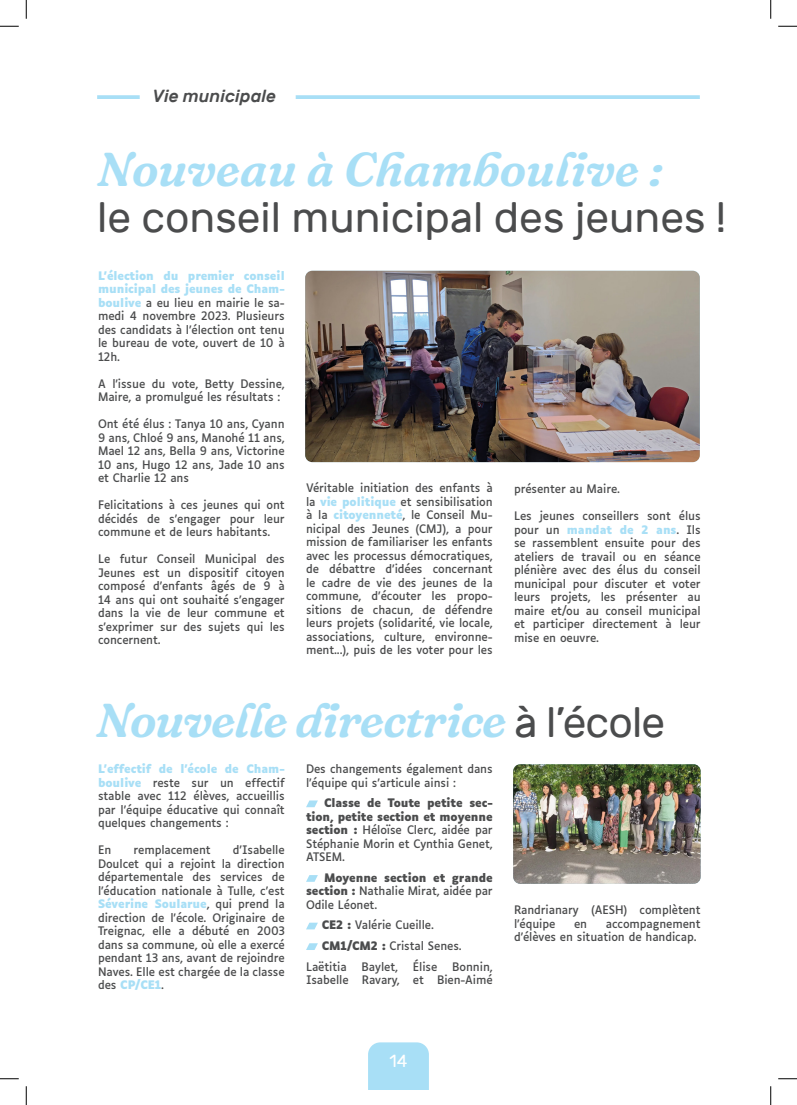
<style>
.page{position:relative;width:797px;height:1105px;background:#fff}
.page>*{position:absolute;margin:0;border:0;box-sizing:border-box;transform-origin:0 0}
.t1{font:italic 600 47.5px "Fraunces 9 pt Soft";letter-spacing:-.01em;color:#a8dff6}
.t2{font:42.5px "Rubik";color:#4b4c4d}
.t3{font:italic 500 17.5px "Rubik";color:#4b4c4d}
.t4{font:17.5px "Rubik";color:#fff}
.paragraphe{font:11.25px/13.5px "Luciole";letter-spacing:-.01em;color:#4b4c4d;text-align:justify}
.paragraphe-2{font:700 11.25px/13.5px "Luciole";letter-spacing:-.01em;color:#4b4c4d;text-align:justify}
.s1{font-weight:700;color:#a8dff6}
.s2{font-family:"Rubik";font-weight:400;font-style:normal;font-size:42.5px;color:#4b4c4d}
.s3{font-weight:400}
.s4{font-weight:700}
</style>
<div class="page">
<div style="left:368px;top:1042px;width:61px;height:47px;background:#a8dff6"></div>
<svg style="left:296px;top:95px;width:403px;height:4px;background:#ade0f6"></svg>
<svg style="left:97px;top:95px;width:43px;height:4px"></svg>
<svg style="left:306px;top:800px;width:12px;height:7px"></svg>
<svg style="left:306px;top:875px;width:12px;height:7px"></svg>
<svg style="left:306px;top:923px;width:12px;height:6px"></svg>
<svg style="left:306px;top:943px;width:12px;height:7px"></svg>
<img style="left:305px;top:271px;width:394px;height:191px">
<img style="left:513px;top:764px;width:187px;height:120px">
<svg style="left:0;top:25px;width:19px;height:2px"></svg>
<svg style="left:778px;top:25px;width:19px;height:2px"></svg>
<svg style="left:0;top:1078px;width:19px;height:1px"></svg>
<svg style="left:778px;top:1078px;width:19px;height:1px"></svg>
<svg style="left:25px;top:0;width:2px;height:19px"></svg>
<svg style="left:25px;top:1086px;width:2px;height:19px"></svg>
<svg style="left:770px;top:0;width:1px;height:19px"></svg>
<svg style="left:770px;top:1086px;width:1px;height:19px"></svg>
<h3 class="t3" style="left:152px;top:86px;width:125px">Vie municipale</h3>
<p class="t1" style="left:97px;top:132px;width:568px">Nouveau à Chamboulive :</p>
<p class="t2" style="left:97px;top:193px;width:630px">le conseil municipal des jeunes !</p>
<p class="paragraphe" style="left:98px;top:268px;width:188px"><span class="s1">L’élection du premier conseil municipal des jeunes de Cham&shy;boulive</span> a eu lieu en mairie le sa&shy;medi 4 novembre 2023. Plusieurs des candidats à l’élection ont tenu le bureau de vote, ouvert de 10 à 12h.</p>
<p class="paragraphe" style="left:98px;top:376px;width:188px">A l’issue du vote, Betty Dessine,<br>Maire, a promulgué les résultats :</p>
<p class="paragraphe" style="left:98px;top:416px;width:188px">Ont été élus : Tanya 10 ans, Cyann 9 ans, Chloé 9 ans, Manohé 11 ans, Mael 12 ans, Bella 9 ans, Victorine 10 ans, Hugo 12 ans, Jade 10 ans et Charlie 12 ans</p>
<p class="paragraphe" style="left:98px;top:497px;width:188px">Felicitations à ces jeunes qui ont décidés de s’engager pour leur commune et de leurs habitants.</p>
<p class="paragraphe" style="left:98px;top:551px;width:188px">Le futur Conseil Municipal des Jeunes est un dispositif citoyen composé d’enfants âgés de 9 à 14 ans qui ont souhaité s’engager dans la vie de leur commune et s’exprimer sur des sujets qui les concernent.</p>
<p class="paragraphe" style="left:306px;top:480px;width:188px">Véritable initiation des enfants à la <span class="s1">vie politique</span> et sensibilisation à la <span class="s1">citoyenneté</span>, le Conseil Mu&shy;nicipal des Jeunes (CMJ), a pour mission de familiariser les enfants avec les processus démocratiques, de débattre d’idées concernant le cadre de vie des jeunes de la commune, d’écouter les propo&shy;sitions de chacun, de défendre leurs projets (solidarité, vie locale, associations, culture, environne&shy;ment...), puis de les voter pour les</p>
<p class="paragraphe" style="left:514px;top:481px;width:108px">présenter au Maire.</p>
<p class="paragraphe" style="left:514px;top:508px;width:188px">Les jeunes conseillers sont élus pour un <span class="s1">mandat de 2 ans</span>. Ils se rassemblent ensuite pour des ateliers de travail ou en séance plénière avec des élus du conseil municipal pour discuter et voter leurs projets, les présenter au maire et/ou au conseil municipal et participer directement à leur mise en oeuvre.</p>
<p class="t1" style="left:96px;top:683px;width:570px">Nouvelle directrice <span class="s2">à l’école</span></p>
<p class="paragraphe" style="left:98px;top:761px;width:188px"><span class="s1">L’effectif de l’école de Cham&shy;boulive</span> reste sur un effectif stable avec 112 élèves, accueillis par l’équipe éducative qui connaît quelques changements :</p>
<p class="paragraphe" style="left:98px;top:842px;width:15px">En</p>
<p class="paragraphe" style="left:134px;top:842px;width:79px">remplacement</p>
<p class="paragraphe" style="left:98px;top:842px;width:188px;text-indent:135px">d’Isabelle Doulcet qui a rejoint la direction départementale des services de l’éducation nationale à Tulle, c’est <span class="s1">Séverine Soularue</span>, qui prend la direction de l’école. Originaire de Treignac, elle a débuté en 2003 dans sa commune, où elle a exercé pendant 13 ans, avant de rejoindre Naves. Elle est chargée de la classe des <span class="s1">CP/CE1</span>.</p>
<p class="paragraphe" style="left:306px;top:761px;width:188px">Des changements également dans l’équipe qui s’articule ainsi :</p>
<p class="paragraphe-2" style="left:306px;top:796px;width:188px;text-indent:18px">Classe de Toute petite sec&shy;tion, petite section et moyenne section : <span class="s3">Héloïse Clerc, aidée par Stéphanie Morin et Cynthia Genet, ATSEM.</span></p>
<p class="paragraphe" style="left:306px;top:870px;width:188px;text-indent:18px"><span class="s4">Moyenne section et grande section :</span> Nathalie Mirat, aidée par Odile Léonet.</p>
<p class="paragraphe" style="left:322px;top:917px;width:114px"><span class="s4">CE2 :</span> Valérie Cueille.</p>
<p class="paragraphe" style="left:322px;top:938px;width:142px"><span class="s4">CM1/CM2 :</span> Cristal Senes.</p>
<p class="paragraphe" style="left:306px;top:959px;width:42px">Laëtitia</p>
<p class="paragraphe" style="left:361px;top:959px;width:38px">Baylet,</p>
<p class="paragraphe" style="left:413px;top:959px;width:26px">Élise</p>
<p class="paragraphe" style="left:306px;top:959px;width:188px;text-align:right">Bonnin,<br>Isabelle Ravary, et Bien-Aimé</p>
<p class="paragraphe" style="left:514px;top:902px;width:188px">Randrianary (AESH) complètent l’équipe</p>
<p class="paragraphe" style="left:514px;top:915px;width:188px;text-indent:92px">accompagnement d’élèves en situation de handicap.</p>
<p class="paragraphe" style="left:574px;top:915px;width:15px">en</p>
<h3 class="t4" style="left:389px;top:1051px;width:20px">14</h3>
</div>
